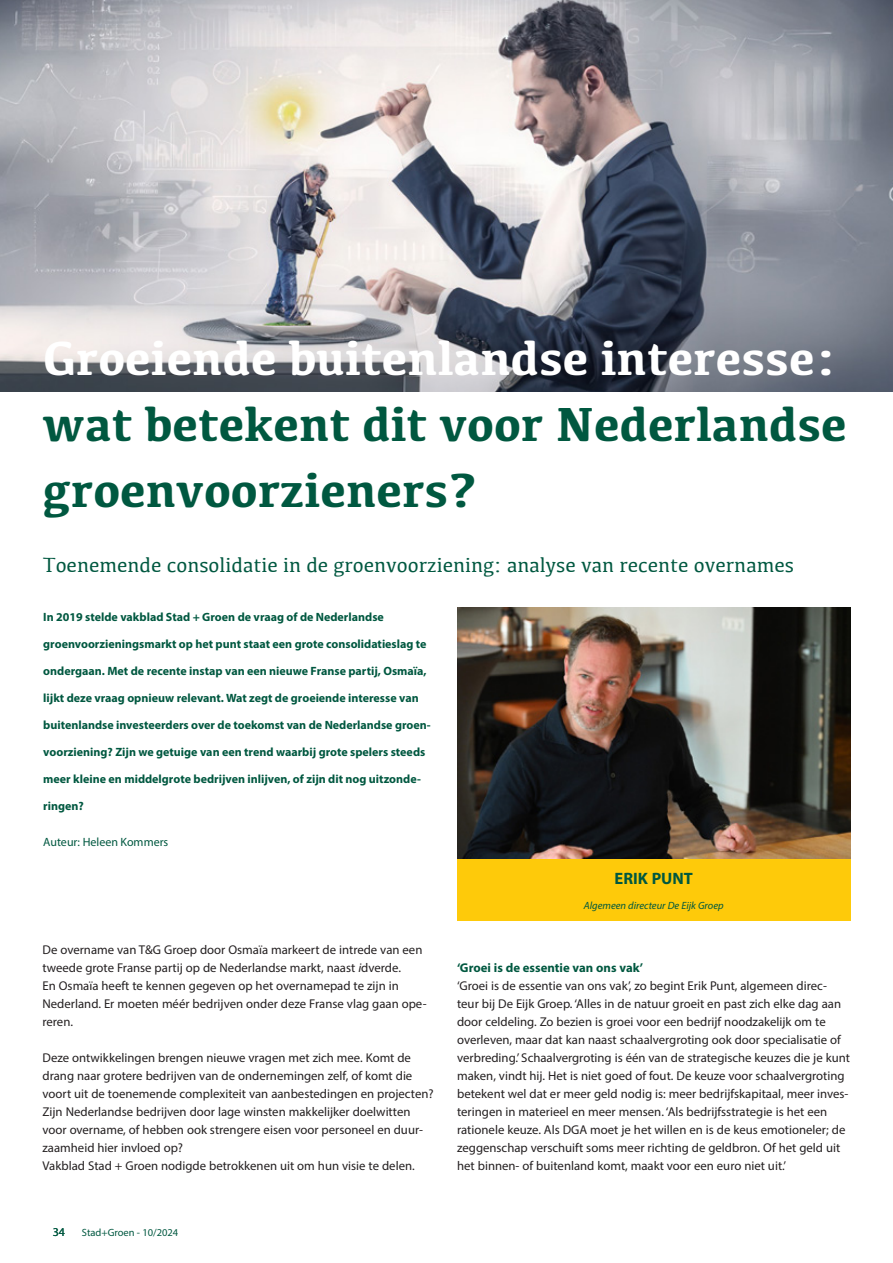
<style>
.page{position:relative;width:893px;height:1263px;background:#fff}
.page>*{position:absolute;margin:0;border:0;box-sizing:border-box;transform-origin:0 0}
.t1{font:700 49.5px/66px "Kefa";color:#005840}
.t2{font:700 49.5px "Kefa";color:#fff}
.t3{font:21px "Kefa";color:#005840}
.t4{font:700 16.5px "Myriad Pro";color:#005840}
.t5{font:12.75px/18px "Myriad Pro";color:#231f20}
.t6{font:700 12.75px "Myriad Pro";color:#005840}
.t7{font:700 12px "Myriad Pro";color:#005840}
.t8{font:12px "Myriad Pro";color:#005840}
.t9{font:italic 10.5px "Myriad Pro";color:#005840}
.t10{font:10.5px "Myriad Pro";color:#005840}
.s1{font-style:italic}
</style>
<div class="page">
<img style="left:0;top:0;width:893px;height:391px">
<img style="left:457px;top:608px;width:393px;height:251px">
<div style="left:457px;top:859px;width:393px;height:61px;background:#feca0a"></div>
<h1 class="t2" style="left:43px;top:326px;width:796px">Groeiende buitenlandse interesse:</h1>
<h1 class="t1" style="left:43px;top:389px;width:806px">wat betekent dit voor Nederlandse groenvoorzieners?</h1>
<h2 class="t3" style="left:43px;top:550px;width:752px">Toenemende consolidatie in de groenvoorziening: analyse van recente overnames</h2>
<p class="t7" style="left:43px;top:609px;width:342px">In 2019 stelde vakblad Stad + Groen de vraag of de Nederlandse</p>
<p class="t7" style="left:43px;top:636px;width:385px">groenvoorzieningsmarkt op het punt staat een grote consolidatieslag te</p>
<p class="t7" style="left:43px;top:663px;width:385px">ondergaan. Met de recente instap van een nieuwe Franse partij, Osmaïa,</p>
<p class="t7" style="left:43px;top:690px;width:377px">lijkt deze vraag opnieuw relevant. Wat zegt de groeiende interesse van</p>
<p class="t7" style="left:43px;top:717px;width:389px">buitenlandse investeerders over de toekomst van de Nederlandse groen-</p>
<p class="t7" style="left:43px;top:744px;width:384px">voorziening? Zijn we getuige van een trend waarbij grote spelers steeds</p>
<p class="t7" style="left:43px;top:771px;width:379px">meer kleine en middelgrote bedrijven inlijven, of zijn dit nog uitzonde-</p>
<p class="t7" style="left:43px;top:798px;width:42px">ringen?</p>
<p class="t8" style="left:43px;top:835px;width:127px">Auteur: Heleen Kommers</p>
<p class="t4" style="left:615px;top:867px;width:80px">ERIK PUNT</p>
<p class="t9" style="left:584px;top:899px;width:141px">Algemeen directeur De Eijk Groep</p>
<p class="t5" style="left:43px;top:941px;width:386px">De overname van T&amp;G Groep door Osmaïa markeert de intrede van een tweede grote Franse partij op de Nederlandse markt, naast <span class="s1">i</span>dverde.<br>En Osmaïa heeft te kennen gegeven op het overnamepad te zijn in Nederland. Er moeten méér bedrijven onder deze Franse vlag gaan ope&shy;reren.</p>
<p class="t5" style="left:43px;top:1049px;width:393px">Deze ontwikkelingen brengen nieuwe vragen met zich mee. Komt de drang naar grotere bedrijven van de ondernemingen zelf, of komt die voort uit de toenemende complexiteit van aanbestedingen en projecten?<br>Zijn Nederlandse bedrijven door lage winsten makkelijker doelwitten voor overname, of hebben ook strengere eisen voor personeel en duur&shy;zaamheid hier invloed op?<br>Vakblad Stad + Groen nodigde betrokkenen uit om hun visie te delen.</p>
<p class="t8" style="left:53px;top:1224px;width:14px">34</p>
<p class="t10" style="left:82px;top:1226px;width:98px">Stad+Groen - 10/2024</p>
<p class="t6" style="left:457px;top:959px;width:188px">‘Groei is de essentie van ons vak’</p>
<p class="t5" style="left:457px;top:977px;width:394px">‘Groei is de essentie van ons vak’, zo begint Erik Punt, algemeen direc&shy;teur bij De Eijk Groep. ‘Alles in de natuur groeit en past zich elke dag aan door celdeling. Zo bezien is groei voor een bedrijf noodzakelijk om te overleven, maar dat kan naast schaalvergroting ook door specialisatie of verbreding.’ Schaalvergroting is één van de strategische keuzes die je kunt maken, vindt hij. Het is niet goed of fout. De keuze voor schaalvergroting betekent wel dat er meer geld nodig is: meer bedrijfskapitaal, meer inves&shy;teringen in materieel en meer mensen. ‘Als bedrijfsstrategie is het een rationele keuze. Als DGA moet je het willen en is de keus emotioneler; de zeggenschap verschuift soms meer richting de geldbron. Of het geld uit het binnen- of buitenland komt, maakt voor een euro niet uit.’</p>
</div>
